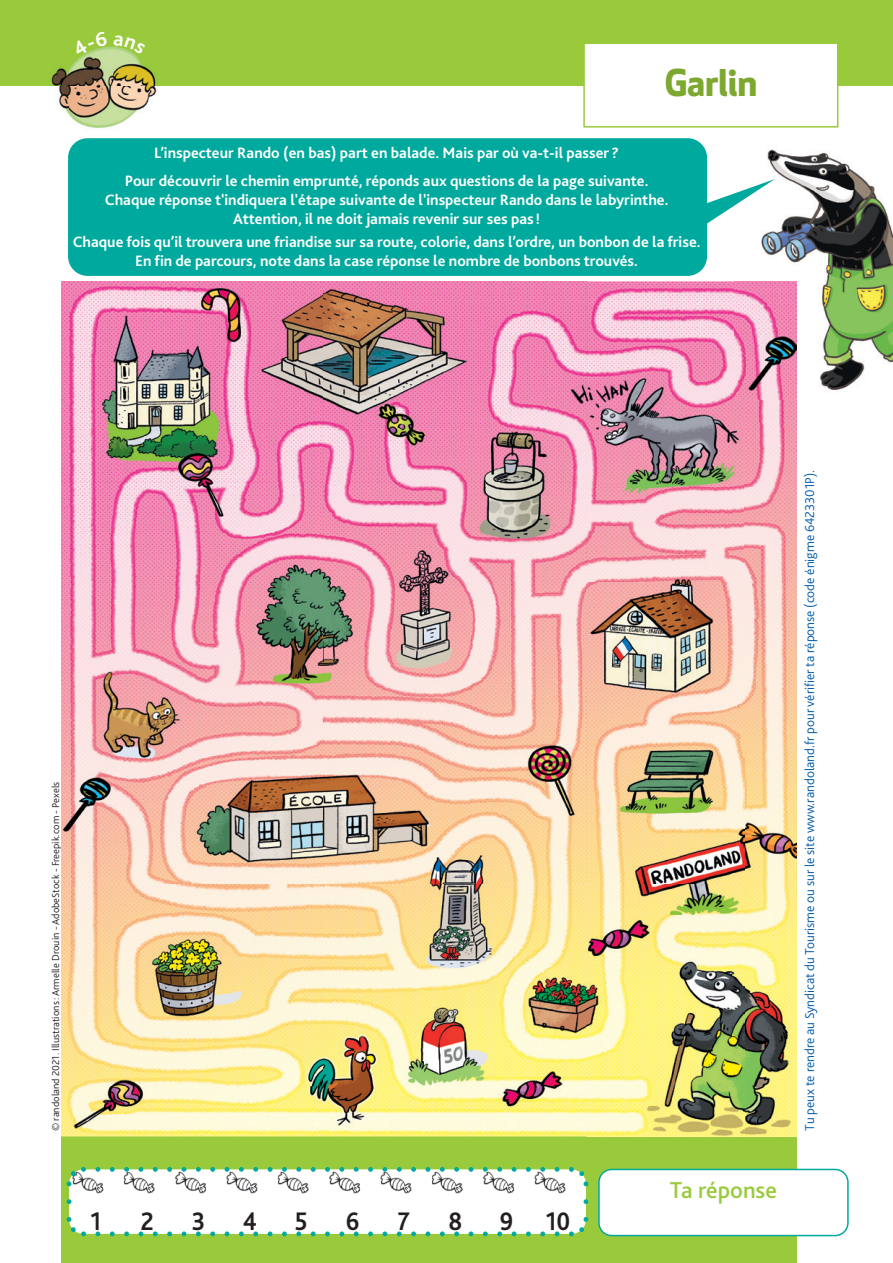
<style>
.page{position:relative;width:893px;height:1263px;background:#fff}
.page>*{position:absolute;margin:0;border:0;box-sizing:border-box;transform-origin:0 0}
.t1{font:700 36px "Apex New";letter-spacing:-.005em;color:#7da830}
.t2{font:700 26.55px "Bliss 2";color:#231f20;scale:.91 1}
.t3{font:500 24px "Bliss 2";color:#99ca3b}
.t4{font:700 15.75px/18.9px "Bliss 2";color:#fff;text-align:center}
.t5{font:300 13.5px "Bliss 2";color:#015aaa}
.t6{font:300 10.5px "Bliss 2";color:#231f20}
</style>
<div class="page">
<div style="left:0;top:0;width:893px;height:85px;background:#99ca3b"></div>
<svg style="left:583px;top:44px;width:255px;height:84px"></svg>
<img style="left:38px;top:46px;width:138px;height:82px">
<img style="left:761px;top:149px;width:132px;height:242px">
<div style="left:68px;top:138px;width:639px;height:138px;background:#00a99d"></div>
<svg style="left:699px;top:179px;width:76px;height:50px"></svg>
<div style="left:61px;top:1136px;width:736px;height:127px;background:#99ca3b"></div>
<svg style="left:598px;top:1169px;width:251px;height:67px"></svg>
<svg style="left:67px;top:1167px;width:521px;height:69px"></svg>
<img style="left:61px;top:281px;width:683px;height:855px">
<img style="left:744px;top:399px;width:53px;height:737px">
<img style="left:61px;top:782px;width:1px;height:348px">
<img style="left:734px;top:281px;width:63px;height:118px">
<img style="left:61px;top:1136px;width:736px;height:1px">
<svg style="left:72px;top:46px;width:35px;height:10px"></svg>
<svg style="left:113px;top:46px;width:33px;height:9px"></svg>
<h1 class="t1" style="left:664px;top:56px;width:95px">Garlin</h1>
<p class="t4" style="left:125px;top:139px;width:525px;line-height:27.3px">L’inspecteur Rando (en bas) part en balade. Mais par où va-t-il passer ?<br>Pour découvrir le chemin emprunté, réponds aux questions de la page suivante.</p>
<p class="t4" style="left:105px;top:189px;width:565px">Chaque réponse t'indiquera l'étape suivante de l'inspecteur Rando dans le labyrinthe.<br>Attention, il ne doit jamais revenir sur ses pas !</p>
<p class="t4" style="left:73px;top:232px;width:629px">Chaque fois qu’il trouvera une friandise sur sa route, colorie, dans l’ordre, un bonbon de la frise.<br>En fin de parcours, note dans la case réponse le nombre de bonbons trouvés.</p>
<p class="t6" style="left:49px;top:1131px;width:351px;rotate:-90deg">© randoland 2021. Illustrations : Armelle Drouin - AdobeStock - Freepik.com - Pexels</p>
<h2 class="t2" style="left:91px;top:1205px;width:13px">1</h2>
<h2 class="t2" style="left:141px;top:1205px;width:16px">2</h2>
<h2 class="t2" style="left:192px;top:1205px;width:16px">3</h2>
<h2 class="t2" style="left:243px;top:1205px;width:17px">4</h2>
<h2 class="t2" style="left:295px;top:1205px;width:16px">5</h2>
<h2 class="t2" style="left:346px;top:1205px;width:16px">6</h2>
<h2 class="t2" style="left:398px;top:1205px;width:15px">7</h2>
<h2 class="t2" style="left:448px;top:1205px;width:17px">8</h2>
<h2 class="t2" style="left:500px;top:1205px;width:79px">9 10</h2>
<h3 class="t3" style="left:670px;top:1175px;width:109px">Ta réponse</h3>
<p class="t5" style="left:801px;top:1131px;width:663px;rotate:-90deg">Tu peux te rendre au Syndicat du Tourisme ou sur le site www.randoland.fr pour vérifier ta réponse (code énigme 6423301P).</p>
</div>
